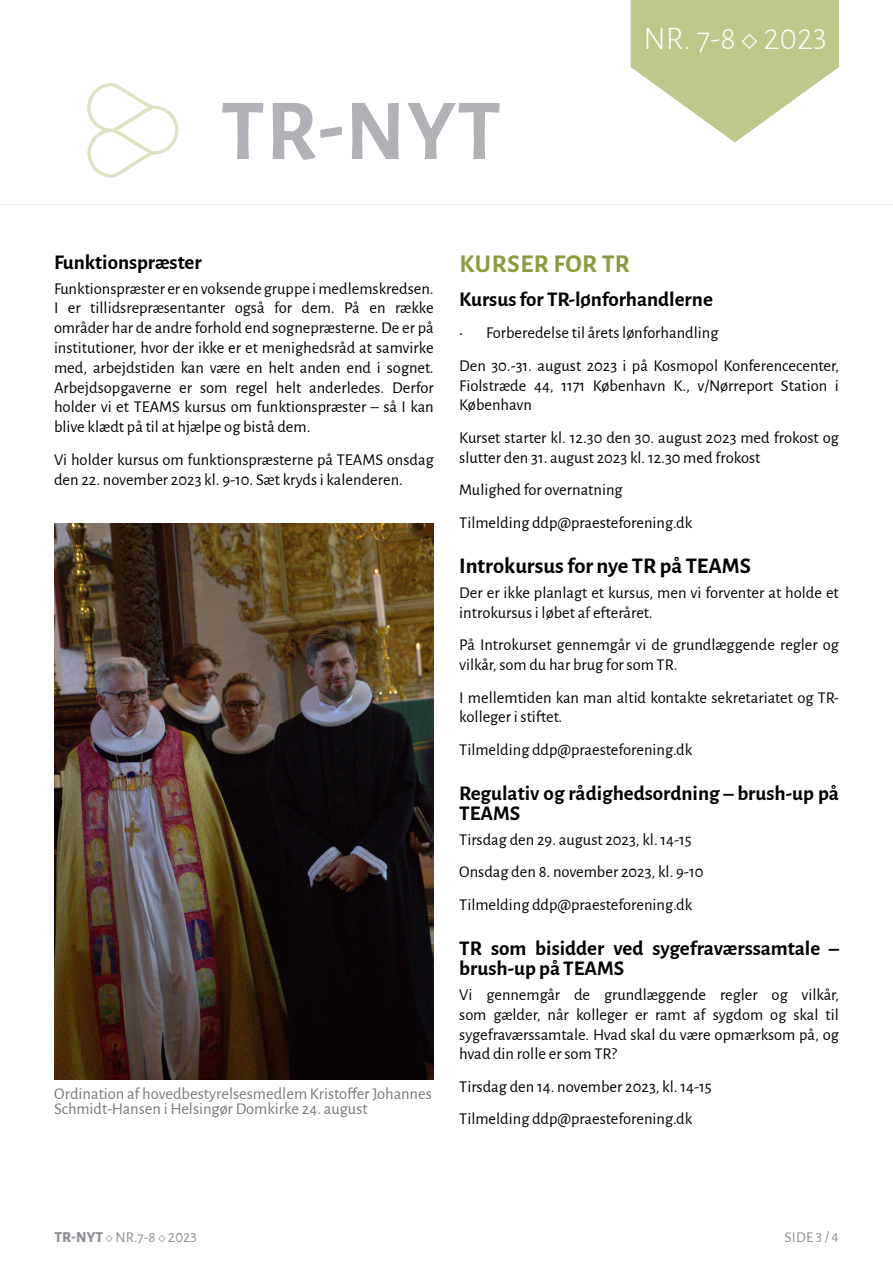
<style>
.page{position:relative;width:893px;height:1263px;background:#fff}
.page>*{position:absolute;margin:0;border:0;box-sizing:border-box;transform-origin:0 0}
.t1{font:700 87px "Alegreya Sans";color:#b0b2b7}
.t2{font:300 33px "Alegreya Sans";color:#fff}
.t3{font:700 25.8px "Alegreya Sans";letter-spacing:.02em;color:#8f993e}
.t4{font:700 22.5px "Alegreya Sans";color:#000}
.t5{font:700 21px/19.8px "Alegreya Sans";color:#000}
.t6{font:16.5px/19.8px "Alegreya Sans";color:#000}
.t7{font:16.5px/15px "Alegreya Sans";color:#76787b}
.t8{font:15px "Alegreya Sans";color:#8b8f94}
</style>
<div class="page">
<svg style="left:631px;top:0;width:208px;height:142px"></svg>
<hr style="left:0;top:204px;width:893px;height:1px;background:#f1f4e8">
<svg style="left:87px;top:83px;width:91px;height:95px"></svg>
<img style="left:54px;top:523px;width:380px;height:556px">
<h1 class="t1" style="left:221px;top:67px;width:282px">TR-NYT</h1>
<h2 class="t2" style="left:643px;top:16px;width:185px">NR. 7-8 ◇ 2023</h2>
<p class="t5" style="left:54px;top:251px;width:149px">Funktionspræster</p>
<p class="t6" style="left:54px;top:277px;width:381px;text-align:justify">Funktionspræster er en voksende gruppe i medlemskredsen.<br>I er tillidsrepræsentanter også for dem. På en række områder har de andre forhold end sognepræsterne. De er på institutioner, hvor der ikke er et menighedsråd at samvirke med, arbejdstiden kan være en helt anden end i sognet.<br>Arbejdsopgaverne er som regel helt anderledes. Derfor holder vi et TEAMS kursus om funktionspræster – så I kan blive klædt på til at hjælpe og bistå dem.</p>
<p class="t6" style="left:54px;top:449px;width:381px">Vi holder kursus om funktionspræsterne på TEAMS onsdag den 22. november 2023 kl. 9-10. Sæt kryds i kalenderen.</p>
<p class="t7" style="left:54px;top:1085px;width:379px">Ordination af hovedbestyrelsesmedlem Kristoffer Johannes<br>Schmidt-Hansen i Helsingør Domkirke 24. august</p>
<h3 class="t3" style="left:459px;top:245px;width:172px">KURSER FOR TR</h3>
<p class="t5" style="left:459px;top:287px;width:255px">Kursus for TR-lønforhandlerne</p>
<p class="t6" style="left:459px;top:316px;width:381px;line-height:32.5px">• Forberedelse til årets lønforhandling<br>Den 30.-31. august 2023 i på Kosmopol Konferencecenter,</p>
<p class="t6" style="left:459px;top:374px;width:381px">Fiolstræde 44, 1171 København K., v/Nørreport Station i<br>København</p>
<p class="t6" style="left:459px;top:427px;width:381px">Kurset starter kl. 12.30 den 30. august 2023 med frokost og slutter den 31. august 2023 kl. 12.30 med frokost</p>
<p class="t6" style="left:459px;top:473px;width:234px;line-height:32.5px">Mulighed for overnatning<br>Tilmelding ddp@praesteforening.dk</p>
<h3 class="t4" style="left:459px;top:549px;width:293px">Introkursus for nye TR på TEAMS</h3>
<p class="t6" style="left:459px;top:582px;width:381px">Der er ikke planlagt et kursus, men vi forventer at holde et introkursus i løbet af efteråret.</p>
<p class="t6" style="left:459px;top:634px;width:381px">På Introkurset gennemgår vi de grundlæggende regler og vilkår, som du har brug for som TR.</p>
<p class="t6" style="left:459px;top:686px;width:381px">I mellemtiden kan man altid kontakte sekretariatet og TR&shy;kolleger i stiftet.</p>
<p class="t6" style="left:459px;top:739px;width:234px">Tilmelding ddp@praesteforening.dk</p>
<p class="t5" style="left:459px;top:782px;width:381px">Regulativ og rådighedsordning – brush-up på<br>TEAMS</p>
<p class="t6" style="left:459px;top:822px;width:246px;line-height:32.5px">Tirsdag den 29. august 2023, kl. 14-15<br>Onsdag den 8. november 2023, kl. 9-10<br>Tilmelding ddp@praesteforening.dk</p>
<p class="t5" style="left:459px;top:937px;width:381px">TR som bisidder ved sygefraværssamtale – brush-up på TEAMS</p>
<p class="t6" style="left:459px;top:984px;width:381px;text-align:justify">Vi gennemgår de grundlæggende regler og vilkår, som gælder, når kolleger er ramt af sygdom og skal til sygefraværssamtale. Hvad skal du være opmærksom på, og hvad din rolle er som TR?</p>
<p class="t6" style="left:459px;top:1069px;width:254px;line-height:32.5px">Tirsdag den 14. november 2023, kl. 14-15<br>Tilmelding ddp@praesteforening.dk</p>
<p class="t8" style="left:784px;top:1227px;width:56px">SIDE 3 / 4</p>
</div>
